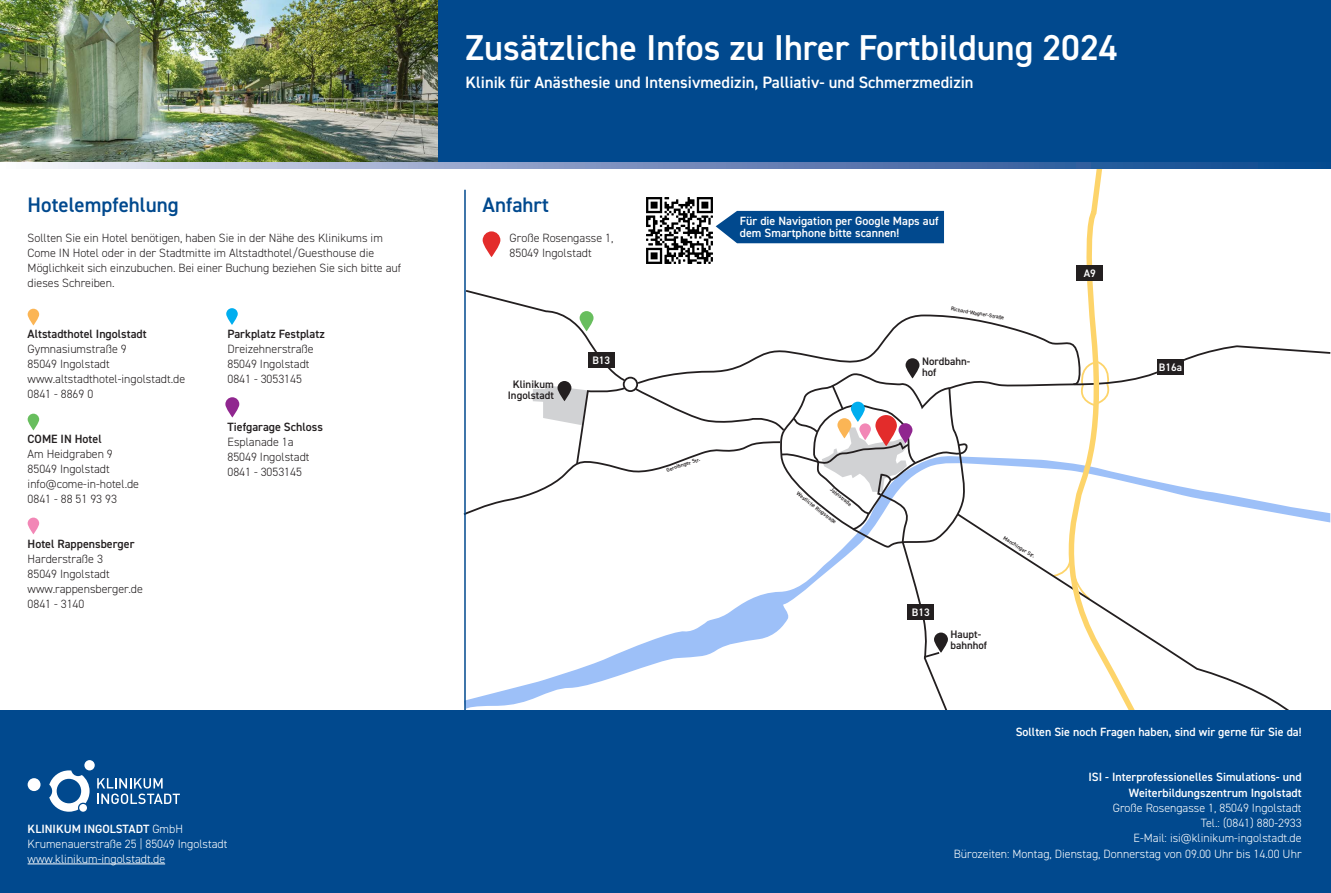
<style>
.page{position:relative;width:1331px;height:893px;background:#fff}
.page>*{position:absolute;margin:0;border:0;box-sizing:border-box;transform-origin:0 0}
.t1{font:600 36px "DIN2014";color:#fff}
.t2{font:600 21px "DIN2014";color:#01498e}
.t3{font:600 16.5px "DIN2014";color:#fff}
.t4{font:300 12px/15px "DIN2014";color:#231f20}
.t5{font:300 12px/15px "DIN2014";color:#fff}
.t6{font:600 12px/12px "DIN2014";color:#fff}
.t7{font:600 12px "DIN2014";color:#231f20}
.t8{font:600 10.8px/10.8px "DIN2014";color:#231f20}
.t9{font:600 10.8px "DIN2014";color:#fff}
.t10{font:600 5.4px "DIN2014";color:#231f20}
.s1{font-weight:600}
</style>
<div class="page">
<svg style="left:463px;top:290px;width:868px;height:420px"></svg>
<div style="left:1157px;top:360px;width:27px;height:15px;background:#231f20"></div>
<svg style="left:1055px;top:168px;width:111px;height:542px"></svg>
<div style="left:1076px;top:265px;width:27px;height:16px;background:#231f20"></div>
<div style="left:438px;top:0;width:893px;height:167px;background:#01498e"></div>
<img style="left:0;top:0;width:438px;height:163px">
<img style="left:646px;top:198px;width:66px;height:66px">
<svg style="left:28px;top:309px;width:11px;height:16px"></svg>
<svg style="left:28px;top:414px;width:11px;height:16px"></svg>
<svg style="left:28px;top:518px;width:11px;height:16px"></svg>
<svg style="left:226px;top:308px;width:12px;height:17px"></svg>
<div style="left:716px;top:211px;width:228px;height:32px;background:#01498e"></div>
<svg style="left:483px;top:231px;width:17px;height:26px"></svg>
<hr style="left:464px;top:190px;width:2px;height:567px;background:#01498e">
<svg style="left:898px;top:423px;width:14px;height:20px"></svg>
<svg style="left:851px;top:402px;width:14px;height:20px"></svg>
<svg style="left:225px;top:397px;width:14px;height:20px"></svg>
<div style="left:0;top:710px;width:1331px;height:183px;background:#01498e"></div>
<svg style="left:49px;top:770px;width:41px;height:42px"></svg>
<div style="left:84px;top:760px;width:11px;height:10px;background:#fff;border-radius:50%"></div>
<div style="left:28px;top:778px;width:13px;height:13px;background:#fff;border-radius:50%"></div>
<svg style="left:97px;top:778px;width:83px;height:26px"></svg>
<hr style="left:28px;top:864px;width:137px;height:1px;background:#fff">
<svg style="left:859px;top:423px;width:12px;height:17px"></svg>
<svg style="left:42px;top:163px;width:1289px;height:5px;background:#7590bd"></svg>
<h2 class="t2" style="left:28px;top:190px;width:153px">Hotelempfehlung</h2>
<p class="t4" style="left:28px;top:230px;width:375px">Sollten Sie ein Hotel benötigen, haben Sie in der Nähe des Klinikums im Come IN Hotel oder in der Stadtmitte im Altstadthotel/Guesthouse die Möglichkeit sich einzubuchen. Bei einer Buchung beziehen Sie sich bitte auf dieses Schreiben.</p>
<p class="t7" style="left:28px;top:326px;width:121px">Altstadthotel Ingolstadt</p>
<p class="t4" style="left:28px;top:341px;width:159px">Gymnasiumstraße 9<br>85049 Ingolstadt www.altstadthotel-ingolstadt.de<br>0841 - 8869 0</p>
<p class="t7" style="left:28px;top:431px;width:76px">COME IN Hotel</p>
<p class="t4" style="left:28px;top:446px;width:113px">Am Heidgraben 9<br>85049 Ingolstadt info@come-in-hotel.de<br>0841 - 88 51 93 93</p>
<p class="t7" style="left:28px;top:536px;width:108px">Hotel Rappensberger</p>
<p class="t4" style="left:28px;top:551px;width:117px">Harderstraße 3<br>85049 Ingolstadt www.rappensberger.de<br>0841 - 3140</p>
<p class="t7" style="left:227px;top:326px;width:99px">Parkplatz Festplatz</p>
<p class="t4" style="left:227px;top:341px;width:88px">Dreizehnerstraße<br>85049 Ingolstadt<br>0841 - 3053145</p>
<p class="t7" style="left:227px;top:419px;width:97px">Tiefgarage Schloss</p>
<p class="t4" style="left:227px;top:434px;width:84px">Esplanade 1a<br>85049 Ingolstadt<br>0841 - 3053145</p>
<p class="t5" style="left:28px;top:821px;width:201px"><span class="s1">KLINIKUM INGOLSTADT</span> GmbH<br>Krumenauerstraße 25 | 85049 Ingolstadt www.klinikum-ingolstadt.de</p>
<h1 class="t1" style="left:466px;top:24px;width:653px">Zusätzliche Infos zu Ihrer Fortbildung 2024</h1>
<h3 class="t3" style="left:466px;top:72px;width:509px">Klinik für Anästhesie und Intensivmedizin, Palliativ- und Schmerzmedizin</h3>
<h2 class="t2" style="left:483px;top:190px;width:68px">Anfahrt</h2>
<p class="t4" style="left:510px;top:230px;width:105px">Große Rosengasse 1,<br>85049 Ingolstadt</p>
<p class="t8" style="left:508px;top:379px;width:47px;text-align:center">Klinikum<br>Ingolstadt</p>
<p class="t9" style="left:592px;top:353px;width:19px">B13</p>
<p class="t10" style="left:665px;top:467px;width:37px;rotate:-18deg">Gerolfi nger Str.</p>
<p class="t6" style="left:740px;top:215px;width:200px">Für die Navigation per Google Maps auf dem Smartphone bitte scannen!</p>
<p class="t10" style="left:952px;top:305px;width:55px;rotate:10deg">Richard-Wagner-Straße</p>
<p class="t9" style="left:1084px;top:266px;width:14px">A9</p>
<p class="t10" style="left:833px;top:486px;width:27px;rotate:38deg">Jahnstraße</p>
<p class="t10" style="left:799px;top:490px;width:50px;rotate:38deg">Westliche Ringstraße</p>
<p class="t8" style="left:922px;top:356px;width:50px">Nordbahn&shy;hof</p>
<p class="t9" style="left:1159px;top:361px;width:25px">B16a</p>
<p class="t9" style="left:912px;top:605px;width:19px">B13</p>
<p class="t10" style="left:1006px;top:534px;width:38px;rotate:32deg">Manchinger Str.</p>
<p class="t8" style="left:950px;top:629px;width:38px">Haupt&shy;bahnhof</p>
<p class="t6" style="left:1016px;top:725px;width:287px">Sollten Sie noch Fragen haben, sind wir gerne für Sie da!</p>
<p class="t6" style="left:1088px;top:768px;width:215px;line-height:16.2px;text-align:right">ISI - Interprofessionelles Simulations- und<br>Weiterbildungszentrum Ingolstadt</p>
<p class="t5" style="left:1113px;top:800px;width:190px;text-align:right">Große Rosengasse 1, 85049 Ingolstadt<br>Tel.: (0841) 880-2933<br>E-Mail: isi@klinikum-ingolstadt.de</p>
<p class="t5" style="left:954px;top:847px;width:349px">Bürozeiten: Montag, Dienstag, Donnerstag von 09.00 Uhr bis 14.00 Uhr</p>
</div>
